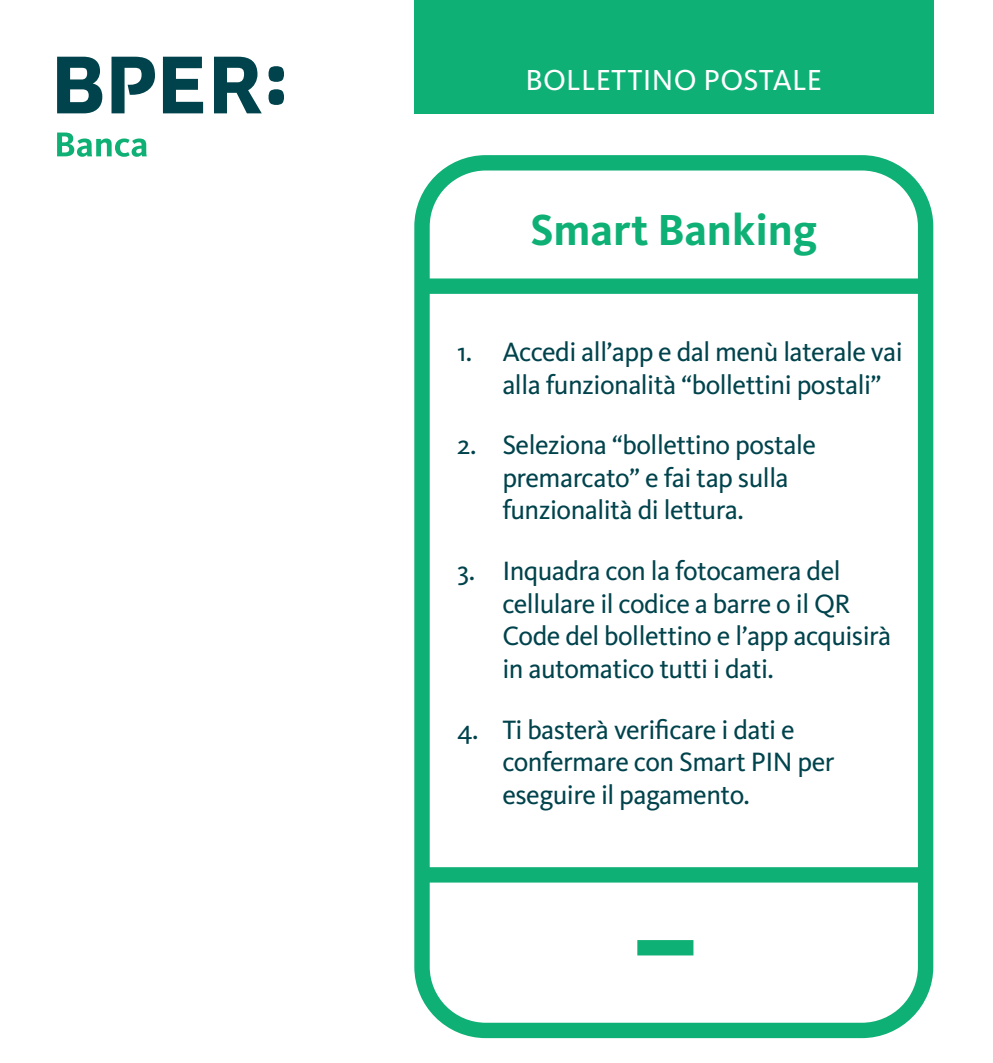
<style>
.page{position:relative;width:993px;height:1063px;background:#fff}
.page>*{position:absolute;margin:0;border:0;box-sizing:border-box;transform-origin:0 0}
.t1{font:700 45px "Kievit Pro";color:#0fb076}
.t2{font:30px "Kievit Pro";letter-spacing:.01em;color:#fff}
.t3{font:27.5px/32.5px "Kievit Pro";letter-spacing:-.02em;color:#00434c}
</style>
<div class="page">
<div style="left:414px;top:155px;width:519px;height:883px;border:15px solid #0fb076;border-radius:64px"></div>
<div style="left:419px;top:278px;width:508px;height:16px;background:#0fb076"></div>
<div style="left:419px;top:867px;width:508px;height:16px;background:#0fb076"></div>
<div style="left:637px;top:940px;width:56px;height:15px;background:#0fb076"></div>
<div style="left:414px;top:0;width:519px;height:113px;background:#0fb076"></div>
<svg style="left:57px;top:133px;width:90px;height:24px"></svg>
<svg style="left:57px;top:57px;width:227px;height:56px"></svg>
<p class="t2" style="left:525px;top:62px;width:298px">BOLLETTINO POSTALE</p>
<p class="t1" style="left:530px;top:203px;width:288px">Smart Banking</p>
<p class="t3" style="left:502px;top:335px;width:402px;text-indent:-45px">1. Accedi all’app e dal menù laterale vai alla funzionalità “bollettini postali”</p>
<p class="t3" style="left:502px;top:429px;width:315px;text-indent:-45px">2. Seleziona “bollettino postale premarcato” e fai tap sulla funzionalità di lettura.</p>
<p class="t3" style="left:502px;top:555px;width:390px;text-indent:-45px">3. Inquadra con la fotocamera del cellulare il codice a barre o il QR<br>Code del bollettino e l’app acquisirà in automatico tutti i dati.</p>
<p class="t3" style="left:502px;top:713px;width:334px;text-indent:-45px">4. Ti basterà verificare i dati e confermare con Smart PIN per eseguire il pagamento.</p>
</div>
